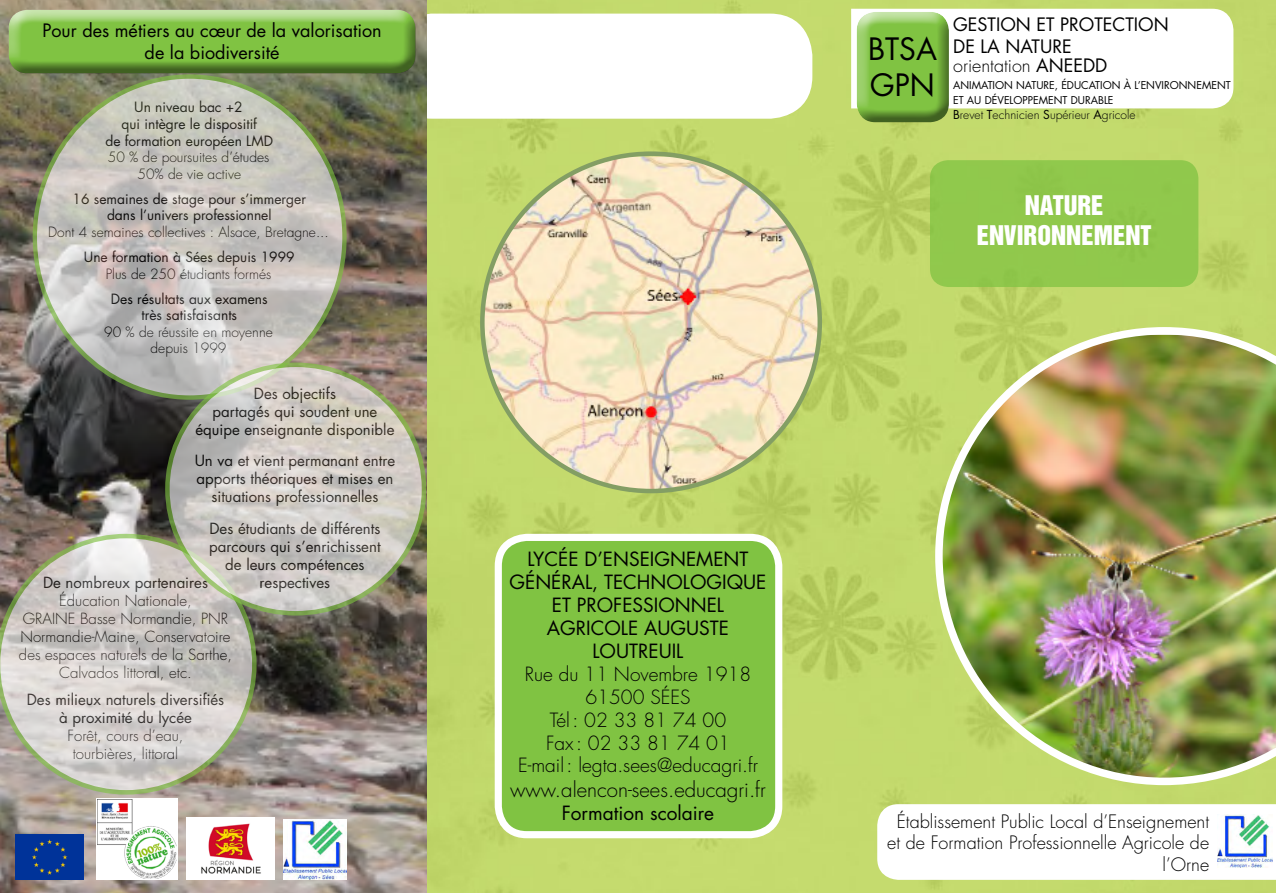
<style>
.page{position:relative;width:1276px;height:893px;background:#fff}
.page>*{position:absolute;margin:0;border:0;box-sizing:border-box;transform-origin:0 0}
.t1{font:30px/36px "Futura Std";color:#000}
.t2{font:24.75px/29.7px "Helvetica Inserat LT Std";color:#fff;text-align:center}
.t3{font:300 20.4px "Futura Std";color:#000}
.t4{font:19.05px/23px "Futura Std";color:#000;text-align:center}
.t5{font:300 19.05px/23px "Futura Std";color:#000;text-align:center}
.t6{font:300 18px/21.6px "Futura Std";color:#000;text-align:right}
.t7{font:18px/21.6px "Futura Std";color:#000;text-align:center}
.t8{font:15px/18px "Futura Std";color:#000;text-align:center}
.t9{font:300 15px/18px "Futura Std";color:#000;text-align:center}
.t10{font:13.8px/16.5px "Futura Std";color:#000;text-align:center}
.t11{font:300 13.8px/16.5px "Futura Std";color:#000;text-align:center}
.t12{font:300 12px "Futura Std";color:#000}
.t13{font:10.5px/15px "Futura Std";color:#000}
.s1{font-weight:400}
</style>
<div class="page">
<img style="left:0;top:0;width:1276px;height:893px">
<div style="left:390px;top:14px;width:422px;height:105px;background:#fff;border-radius:43px"></div>
<svg style="left:877px;top:804px;width:399px;height:76px"></svg>
<img style="left:935px;top:327px;width:341px;height:458px">
<img style="left:1217px;top:814px;width:55px;height:53px">
<img style="left:482px;top:156px;width:338px;height:335px">
<div style="left:930px;top:160px;width:268px;height:127px;background:#90c84c;border-radius:18px"></div>
<img style="left:16px;top:834px;width:68px;height:46px">
<img style="left:284px;top:820px;width:62px;height:60px">
<div style="left:498px;top:537px;width:281px;height:298px;background:#80c342;border-radius:29px"></div>
<div style="left:495px;top:534px;width:287px;height:304px;border:7px solid #fff;border-radius:29px"></div>
<svg style="left:35px;top:77px;width:309px;height:321px;background:#c5c3bd"></svg>
<svg style="left:0;top:534px;width:257px;height:261px;background:#c5c2ba"></svg>
<div style="left:0;top:0;width:423px;height:72px;background:#fff;opacity:.75"></div>
<div style="left:1px;top:10px;width:428px;height:65px;background:#000;opacity:.5"></div>
<svg style="left:956px;top:9px;width:277px;height:99px"></svg>
<svg style="left:167px;top:365px;width:257px;height:248px;background:#cbc8c0"></svg>
<div style="left:843px;top:1px;width:113px;height:121px;background:#fff;opacity:.75"></div>
<div style="left:849px;top:12px;width:113px;height:110px;background:#000;opacity:.5"></div>
<img style="left:187px;top:818px;width:87px;height:62px">
<svg style="left:96px;top:799px;width:81px;height:81px"></svg>
<img style="left:97px;top:800px;width:80px;height:78px">
<p class="t7" style="left:42px;top:20px;width:341px">Pour des métiers au cœur de la valorisation de la biodiversité</p>
<p class="t10" style="left:105px;top:99px;width:169px">Un niveau bac +2<br>qui intègre le dispositif<br>de formation européen LMD</p>
<p class="t11" style="left:108px;top:149px;width:163px">50 % de poursuites d’études<br>50% de vie active</p>
<p class="t10" style="left:73px;top:191px;width:235px">16 semaines de stage pour s’immerger dans l’univers professionnel</p>
<p class="t11" style="left:48px;top:224px;width:282px">Dont 4 semaines collectives : Alsace, Bretagne...</p>
<p class="t10" style="left:84px;top:249px;width:212px">Une formation à Sées depuis 1999</p>
<p class="t11" style="left:106px;top:266px;width:167px">Plus de 250 étudiants formés</p>
<p class="t10" style="left:111px;top:290px;width:158px">Des résultats aux examens très satisfaisants</p>
<p class="t11" style="left:104px;top:324px;width:170px">90 % de réussite en moyenne depuis 1999</p>
<p class="t8" style="left:195px;top:385px;width:201px">Des objectifs<br>partagés qui soudent une équipe enseignante disponible</p>
<p class="t8" style="left:195px;top:452px;width:202px">Un va et vient permanant entre apports théoriques et mises en situations professionnelles</p>
<p class="t8" style="left:209px;top:520px;width:173px">Des étudiants de différents parcours qui s’enrichissent de leurs compétences respectives</p>
<p class="t8" style="left:43px;top:574px;width:166px">De nombreux partenaires</p>
<p class="t9" style="left:19px;top:592px;width:215px">Éducation Nationale,<br>GRAINE Basse Normandie, PNR<br>Normandie-Maine, Conservatoire des espaces naturels de la Sarthe,<br>Calvados littoral, etc.</p>
<p class="t8" style="left:27px;top:690px;width:199px">Des milieux naturels diversifiés à proximité du lycée</p>
<p class="t9" style="left:67px;top:727px;width:118px">Forêt, cours d’eau, tourbières, littoral</p>
<h1 class="t1" style="left:868px;top:31px;width:70px">BTSA<br>GPN</h1>
<p class="t7" style="left:953px;top:14px;width:217px;text-align:left">GESTION ET PROTECTION<br>DE LA NATURE</p>
<p class="t6" style="left:953px;top:55px;width:156px">orientation <span class="s1">ANEEDD</span></p>
<p class="t13" style="left:953px;top:78px;width:279px">ANIMATION NATURE, ÉDUCATION À L’ENVIRONNEMENT<br>ET AU DÉVELOPPEMENT DURABLE</p>
<p class="t12" style="left:953px;top:107px;width:184px"><span class="s1">B</span>revet <span class="s1">T</span>echnicien <span class="s1">S</span>upérieur <span class="s1">A</span>gricole</p>
<h2 class="t2" style="left:976px;top:191px;width:176px">NATURE<br>ENVIRONNEMENT</h2>
<p class="t4" style="left:509px;top:548px;width:258px">LYCÉE D’ENSEIGNEMENT<br>GÉNÉRAL, TECHNOLOGIQUE<br>ET PROFESSIONNEL<br>AGRICOLE AUGUSTE<br>LOUTREUIL</p>
<p class="t5" style="left:518px;top:663px;width:241px">Rue du 11 Novembre 1918<br>61500 SÉES<br>Tél: 02 33 81 74 00<br>Fax : 02 33 81 74 01<br>E-mail: legta.sees@educagri.fr</p>
<h3 class="t3" style="left:510px;top:777px;width:257px">www.alencon-sees.educagri.fr</h3>
<p class="t4" style="left:562px;top:801px;width:154px">Formation scolaire</p>
<p class="t6" style="left:887px;top:811px;width:323px">Établissement Public Local d’Enseignement et de Formation Professionnelle Agricole de l’Orne</p>
</div>
